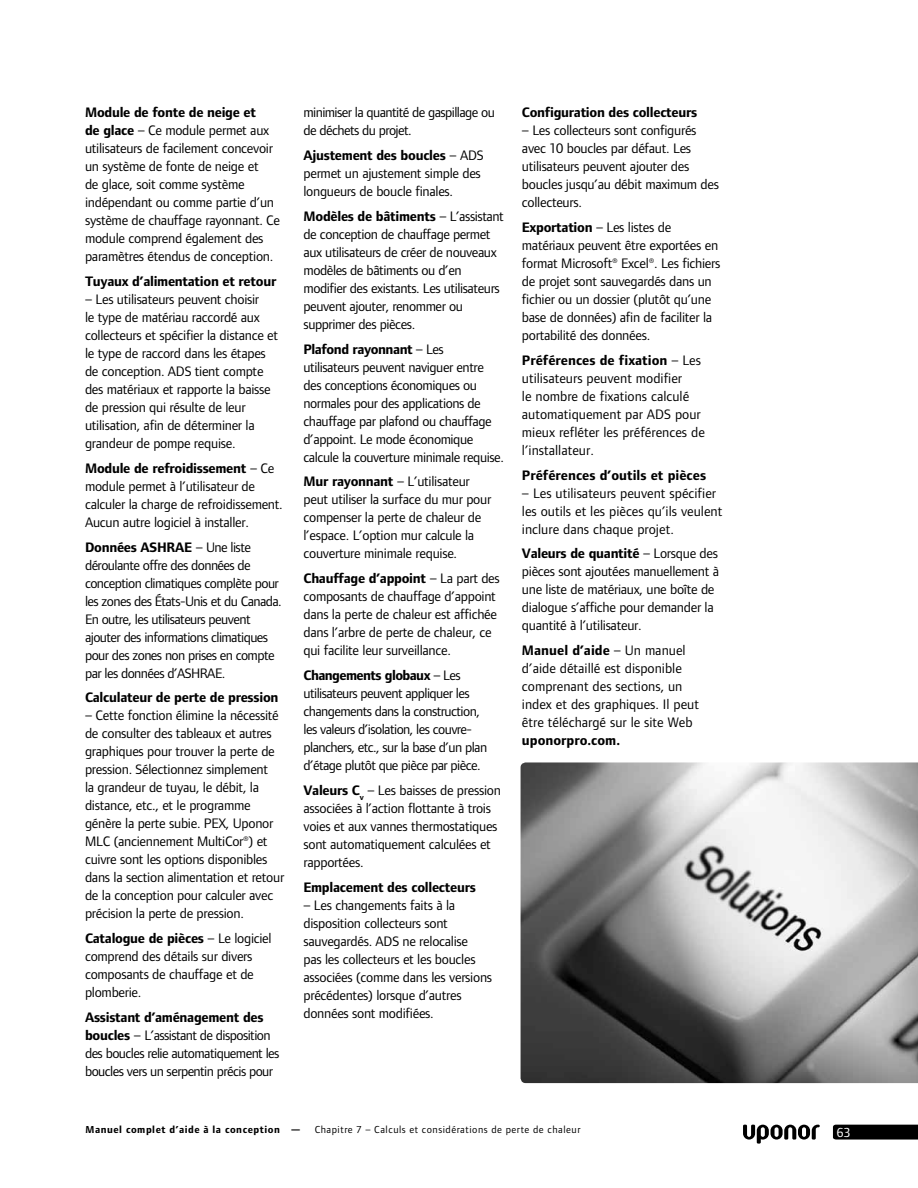
<style>
.page{position:relative;width:918px;height:1188px;background:#fff}
.page>*{position:absolute;margin:0;border:0;box-sizing:border-box;transform-origin:0 0}
.t1{font:14.25px/18px "Foundry Form Sans";letter-spacing:-.02em;color:#000}
.t2{font:14.25px/18px "Foundry Form Sans";letter-spacing:-.04em;color:#000}
.t3{font:14.25px/18px "Foundry Form Sans";color:#000}
.t4{font:700 14.25px "Foundry Form Sans";letter-spacing:-.02em;color:#000}
.t5{font:700 14.25px "Foundry Form Sans";color:#000}
.t6{font:13.5px "Foundry Form Sans";color:#fff}
.t7{font:10.5px "Foundry Form Sans";letter-spacing:.05em;color:#000}
.t8{font:700 10.5px "Foundry Form Sans";letter-spacing:.05em;color:#000}
.s1{font-weight:700}
</style>
<div class="page">
<img style="left:521px;top:762px;width:397px;height:321px">
<svg style="left:743px;top:1125px;width:77px;height:19px"></svg>
<svg style="left:833px;top:1125px;width:85px;height:15px"></svg>
<p class="t1" style="left:85px;top:103px;width:197px"><span class="s1">Module de fonte de neige et<br>de glace</span> – Ce module permet aux utilisateurs de facilement concevoir un système de fonte de neige et<br>de glace, soit comme système indépendant ou comme partie d’un système de chauffage rayonnant. Ce module comprend également des paramètres étendus de conception.</p>
<p class="t4" style="left:85px;top:273px;width:193px">Tuyaux d’alimentation et retour</p>
<p class="t1" style="left:85px;top:290px;width:195px">– Les utilisateurs peuvent choisir<br>le type de matériau raccordé aux collecteurs et spécifier la distance et le type de raccord dans les étapes de conception. ADS tient compte des matériaux et rapporte la baisse de pression qui résulte de leur utilisation, afin de déterminer la grandeur de pompe requise.</p>
<p class="t1" style="left:85px;top:459px;width:199px"><span class="s1">Module de refroidissement</span> – Ce module permet à l’utilisateur de calculer la charge de refroidissement.<br>Aucun autre logiciel à installer.</p>
<p class="t2" style="left:85px;top:538px;width:198px"><span class="s1">Données ASHRAE</span> – Une liste déroulante offre des données de conception climatiques complète pour les zones des États-Unis et du Canada.<br>En outre, les utilisateurs peuvent ajouter des informations climatiques pour des zones non prises en compte par les données d’ASHRAE.</p>
<p class="t4" style="left:85px;top:690px;width:195px">Calculateur de perte de pression</p>
<p class="t1" style="left:85px;top:706px;width:201px">– Cette fonction élimine la nécessité de consulter des tableaux et autres graphiques pour trouver la perte de pression. Sélectionnez simplement<br>la grandeur de tuyau, le débit, la distance, etc., et le programme génère la perte subie. PEX, Uponor MLC (anciennement MultiCor®) et cuivre sont les options disponibles dans la section alimentation et retour de la conception pour calculer avec précision la perte de pression.</p>
<p class="t1" style="left:85px;top:929px;width:188px"><span class="s1">Catalogue de pièces</span> – Le logiciel comprend des détails sur divers composants de chauffage et de plomberie.</p>
<p class="t2" style="left:85px;top:1008px;width:196px"><span class="s1">Assistant d’aménagement des boucles</span> – L’assistant de disposition des boucles relie automatiquement les boucles vers un serpentin précis pour</p>
<p class="t2" style="left:303px;top:104px;width:193px">minimiser la quantité de gaspillage ou de déchets du projet.</p>
<p class="t1" style="left:303px;top:146px;width:182px"><span class="s1">Ajustement des boucles</span> – ADS permet un ajustement simple des longueurs de boucle finales.</p>
<p class="t1" style="left:303px;top:207px;width:202px"><span class="s1">Modèles de bâtiments</span> – L’assistant de conception de chauffage permet aux utilisateurs de créer de nouveaux modèles de bâtiments ou d’en modifier des existants. Les utilisateurs peuvent ajouter, renommer ou supprimer des pièces.</p>
<p class="t1" style="left:303px;top:340px;width:202px"><span class="s1">Plafond rayonnant</span> – Les<br>utilisateurs peuvent naviguer entre des conceptions économiques ou normales pour des applications de chauffage par plafond ou chauffage d’appoint. Le mode économique calcule la couverture minimale requise.</p>
<p class="t1" style="left:303px;top:473px;width:189px"><span class="s1">Mur rayonnant</span> – L’utilisateur peut utiliser la surface du mur pour compenser la perte de chaleur de l’espace. L’option mur calcule la couverture minimale requise.</p>
<p class="t1" style="left:303px;top:569px;width:198px"><span class="s1">Chauffage d’appoint</span> – La part des composants de chauffage d’appoint dans la perte de chaleur est affichée dans l’arbre de perte de chaleur, ce qui facilite leur surveillance.</p>
<p class="t2" style="left:303px;top:666px;width:185px"><span class="s1">Changements globaux</span> – Les utilisateurs peuvent appliquer les changements dans la construction, les valeurs d’isolation, les couvre&shy;planchers, etc., sur la base d’un plan d’étage plutôt que pièce par pièce.</p>
<p class="t1" style="left:303px;top:781px;width:199px"><span class="s1">Valeurs C</span><sub>v</sub> – Les baisses de pression associées à l’action flottante à trois voies et aux vannes thermostatiques sont automatiquement calculées et rapportées.</p>
<p class="t4" style="left:304px;top:879px;width:174px">Emplacement des collecteurs</p>
<p class="t1" style="left:304px;top:896px;width:190px">– Les changements faits à la disposition collecteurs sont sauvegardés. ADS ne relocalise<br>pas les collecteurs et les boucles associées (comme dans les versions précédentes) lorsque d’autres données sont modifiées.</p>
<p class="t4" style="left:522px;top:105px;width:177px">Configuration des collecteurs</p>
<p class="t1" style="left:522px;top:121px;width:199px">– Les collecteurs sont configurés avec 10 boucles par défaut. Les utilisateurs peuvent ajouter des boucles jusqu’au débit maximum des collecteurs.</p>
<p class="t1" style="left:522px;top:218px;width:200px"><span class="s1">Exportation</span> – Les listes de matériaux peuvent être exportées en format Microsoft® Excel®. Les fichiers de projet sont sauvegardés dans un fichier ou un dossier (plutôt qu’une base de données) afin de faciliter la portabilité des données.</p>
<p class="t3" style="left:522px;top:351px;width:184px"><span class="s1">Préférences de fixation</span> – Les utilisateurs peuvent modifier<br>le nombre de fixations calculé automatiquement par ADS pour mieux refléter les préférences de l’installateur.</p>
<p class="t5" style="left:522px;top:467px;width:186px">Préférences d’outils et pièces</p>
<p class="t3" style="left:522px;top:484px;width:202px">– Les utilisateurs peuvent spécifier les outils et les pièces qu’ils veulent inclure dans chaque projet.</p>
<p class="t1" style="left:522px;top:544px;width:199px"><span class="s1">Valeurs de quantité</span> – Lorsque des pièces sont ajoutées manuellement à une liste de matériaux, une boîte de dialogue s’affiche pour demander la quantité à l’utilisateur.</p>
<p class="t3" style="left:522px;top:641px;width:179px"><span class="s1">Manuel d’aide</span> – Un manuel d’aide détaillé est disponible comprenant des sections, un index et des graphiques. Il peut être téléchargé sur le site Web</p>
<p class="t5" style="left:522px;top:732px;width:100px">uponorpro.com.</p>
<p class="t8" style="left:85px;top:1124px;width:217px">Manuel complet d’aide à la conception —</p>
<p class="t7" style="left:315px;top:1124px;width:267px">Chapitre 7 – Calculs et considérations de perte de chaleur</p>
<p class="t6" style="left:837px;top:1125px;width:15px">63</p>
</div>
